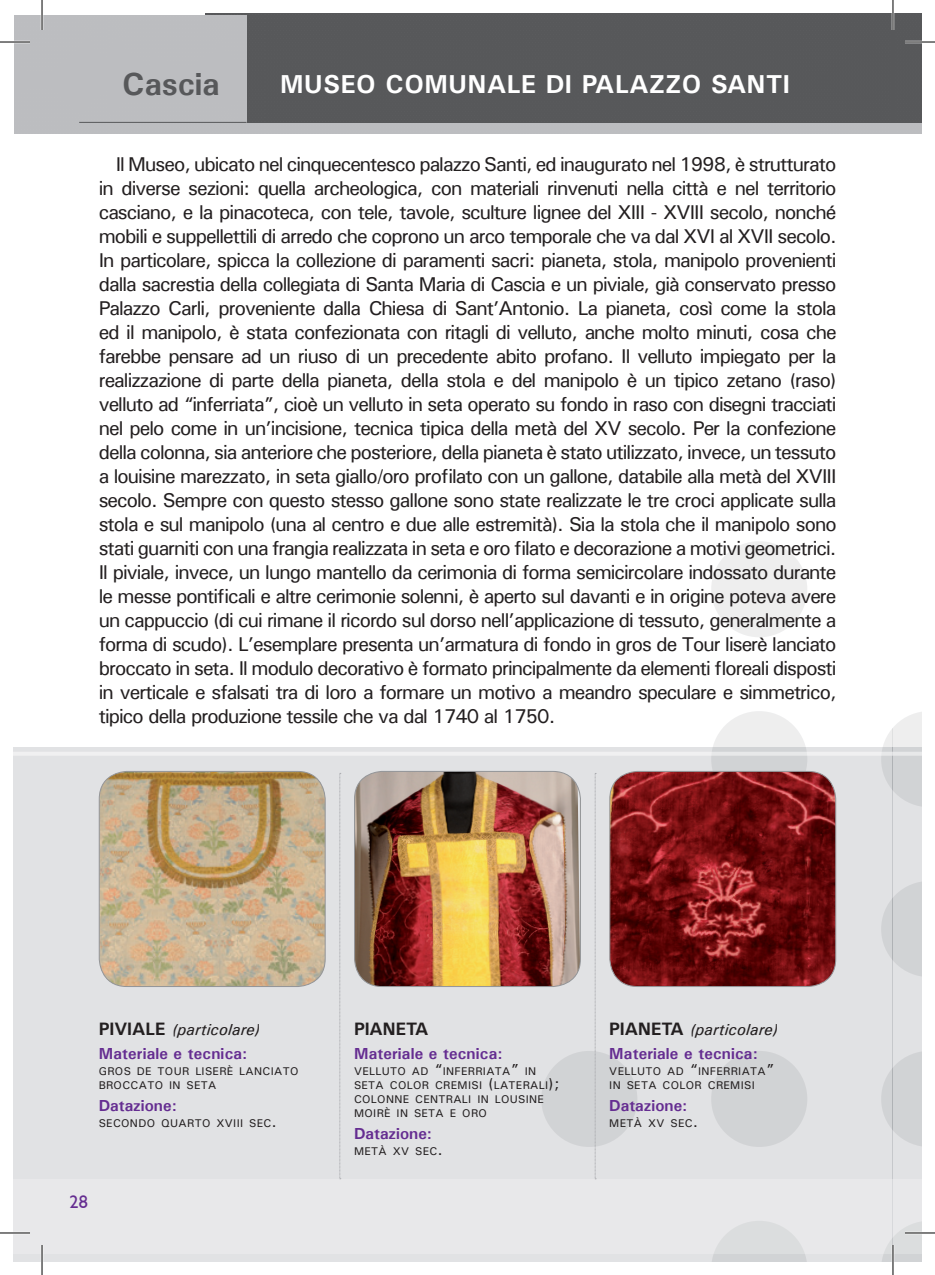
<style>
.page{position:relative;width:935px;height:1275px;background:#fff}
.page>*{position:absolute;margin:0;border:0;box-sizing:border-box;transform-origin:0 0}
.t1{font:700 32px "Univers";color:#57585a}
.t2{font:700 26px "Univers";letter-spacing:.02em;color:#fff}
.t3{font:500 20px/24px "Univers";letter-spacing:-.05em;color:#231f20;text-align:justify}
.t4{font:700 18px "Univers";color:#231f20}
.t5{font:18px "Humanist 521 BT";color:#652d91}
.t6{font:700 16px/24px "Univers";letter-spacing:.01em;color:#652d91}
.t7{font:500 11.2px/14px "Univers";letter-spacing:.03em;color:#231f20}
.s1{font-size:18px;color:#231f20}
.s2{font-weight:500;font-style:italic;color:#231f20}
.s3{font-size:16px}
</style>
<div class="page">
<svg style="left:711px;top:541px;width:181px;height:206px"></svg>
<div style="left:14px;top:747px;width:878px;height:514px;background:#e1e2e4"></div>
<hr style="left:14px;top:751px;width:878px;height:4px;background:#f0f0f1">
<div style="left:14px;top:1179px;width:878px;height:74px;background:#e8e8ea"></div>
<div style="left:205px;top:16px;width:687px;height:118px;background:#bcbdc0"></div>
<div style="left:205px;top:14px;width:687px;height:109px;background:#57585a"></div>
<div style="left:14px;top:16px;width:232px;height:118px;background:#bcbdc0"></div>
<hr style="left:79px;top:122px;width:167px;height:1px;background:#57585a">
<svg style="left:339px;top:773px;width:2px;height:406px"></svg>
<svg style="left:594px;top:773px;width:2px;height:406px"></svg>
<svg style="left:892px;top:712px;width:29px;height:35px"></svg>
<svg style="left:892px;top:747px;width:29px;height:514px;background:#d7d9db"></svg>
<svg style="left:892px;top:751px;width:29px;height:4px"></svg>
<div style="left:892px;top:1179px;width:29px;height:74px;background:linear-gradient(to bottom,#ececee,#dcdedf)"></div>
<div style="left:892px;top:16px;width:29px;height:118px;background:#bcbdc0"></div>
<div style="left:892px;top:14px;width:29px;height:109px;background:#57585a"></div>
<img style="left:905px;top:40px;width:16px;height:1px">
<img style="left:99px;top:771px;width:226px;height:215px">
<div style="left:99px;top:771px;width:226px;height:216px;border:1px solid #939598;border-radius:28px"></div>
<img style="left:354px;top:771px;width:226px;height:215px">
<div style="left:354px;top:771px;width:227px;height:216px;border:1px solid #939598;border-radius:28px"></div>
<img style="left:609px;top:771px;width:226px;height:215px">
<div style="left:609px;top:771px;width:227px;height:216px;border:1px solid #939598;border-radius:28px"></div>
<hr style="left:0;top:41px;width:30px;height:2px;background:#fff">
<hr style="left:904px;top:41px;width:30px;height:2px;background:#fff">
<hr style="left:0;top:1231px;width:30px;height:3px;background:#fff">
<hr style="left:904px;top:1231px;width:30px;height:3px;background:#fff">
<hr style="left:41px;top:0;width:2px;height:30px;background:#fff">
<hr style="left:41px;top:1245px;width:2px;height:30px;background:#fff">
<hr style="left:891px;top:0;width:3px;height:30px;background:#fff">
<hr style="left:891px;top:1245px;width:3px;height:30px;background:#fff">
<hr style="left:0;top:42px;width:30px;height:1px;background:#000">
<hr style="left:904px;top:42px;width:30px;height:1px;background:#000">
<hr style="left:0;top:1232px;width:30px;height:1px;background:#000">
<hr style="left:904px;top:1232px;width:30px;height:1px;background:#000">
<hr style="left:42px;top:0;width:1px;height:30px;background:#000">
<hr style="left:42px;top:1245px;width:1px;height:30px;background:#000">
<hr style="left:892px;top:0;width:1px;height:30px;background:#000">
<hr style="left:892px;top:1245px;width:1px;height:30px;background:#000">
<h1 class="t1" style="left:122px;top:65px;width:99px">Cascia</h1>
<h2 class="t2" style="left:280px;top:68px;width:511px">MUSEO COMUNALE DI PALAZZO SANTI</h2>
<p class="t3" style="left:99px;top:151px;width:739px;text-indent:17px">Il Museo, ubicato nel cinquecentesco palazzo Santi, ed inaugurato nel 1998, è strutturato in diverse sezioni: quella archeologica, con materiali rinvenuti nella città e nel territorio casciano, e la pinacoteca, con tele, tavole, sculture lignee del XIII - XVIII secolo, nonché mobili e suppellettili di arredo che coprono un arco temporale che va dal XVI al XVII secolo.<br>In particolare, spicca la collezione di paramenti sacri: pianeta, stola, manipolo provenienti dalla sacrestia della collegiata di Santa Maria di Cascia e un piviale, già conservato presso Palazzo Carli, proveniente dalla Chiesa di Sant’Antonio. La pianeta, così come la stola ed il manipolo, è stata confezionata con ritagli di velluto, anche molto minuti, cosa che farebbe pensare ad un riuso di un precedente abito profano. Il velluto impiegato per la realizzazione di parte della pianeta, della stola e del manipolo è un tipico zetano (raso) velluto ad “inferriata”, cioè un velluto in seta operato su fondo in raso con disegni tracciati nel pelo come in un’incisione, tecnica tipica della metà del XV secolo. Per la confezione della colonna, sia anteriore che posteriore, della pianeta è stato utilizzato, invece, un tessuto a louisine marezzato, in seta giallo/oro profilato con un gallone, databile alla metà del XVIII secolo. Sempre con questo stesso gallone sono state realizzate le tre croci applicate sulla stola e sul manipolo (una al centro e due alle estremità). Sia la stola che il manipolo sono stati guarniti con una frangia realizzata in seta e oro filato e decorazione a motivi geometrici.<br>Il piviale, invece, un lungo mantello da cerimonia di forma semicircolare indossato durante le messe pontificali e altre cerimonie solenni, è aperto sul davanti e in origine poteva avere un cappuccio (di cui rimane il ricordo sul dorso nell’applicazione di tessuto, generalmente a forma di scudo). L’esemplare presenta un’armatura di fondo in gros de Tour liserè lanciato broccato in seta. Il modulo decorativo è formato principalmente da elementi floreali disposti in verticale e sfalsati tra di loro a formare un motivo a meandro speculare e simmetrico, tipico della produzione tessile che va dal 1740 al 1750.</p>
<p class="t6" style="left:99px;top:1017px;width:163px"><span class="s1">PIVIALE</span> <span class="s2">(particolare)<br></span>Materiale e tecnica:</p>
<p class="t7" style="left:99px;top:1064px;width:201px">GROS DE TOUR LISERÈ LANCIATO<br>BROCCATO IN SETA</p>
<p class="t6" style="left:99px;top:1093px;width:80px">Datazione:</p>
<p class="t7" style="left:99px;top:1116px;width:180px">SECONDO QUARTO XVIII SEC<span class="s3">.</span></p>
<p class="t5" style="left:70px;top:1191px;width:20px">28</p>
<p class="t4" style="left:354px;top:1018px;width:76px">PIANETA</p>
<p class="t6" style="left:354px;top:1041px;width:150px">Materiale e tecnica:</p>
<p class="t7" style="left:354px;top:1064px;width:207px">VELLUTO AD <span class="s3">“</span>INFERRIATA<span class="s3">”</span> IN<br>SETA COLOR CREMISI <span class="s3">(</span>LATERALI<span class="s3">);<br></span>COLONNE CENTRALI IN LOUSINE<br>MOIRÈ IN SETA E ORO</p>
<p class="t6" style="left:354px;top:1121px;width:80px">Datazione:</p>
<p class="t7" style="left:354px;top:1144px;width:90px">METÀ XV SEC<span class="s3">.</span></p>
<p class="t6" style="left:609px;top:1017px;width:170px"><span class="s1">PIANETA</span> <span class="s2">(particolare)<br></span>Materiale e tecnica:</p>
<p class="t7" style="left:609px;top:1064px;width:166px">VELLUTO AD <span class="s3">“</span>INFERRIATA<span class="s3">”<br></span>IN SETA COLOR CREMISI</p>
<p class="t6" style="left:609px;top:1093px;width:80px">Datazione:</p>
<p class="t7" style="left:609px;top:1116px;width:90px">METÀ XV SEC<span class="s3">.</span></p>
</div>
